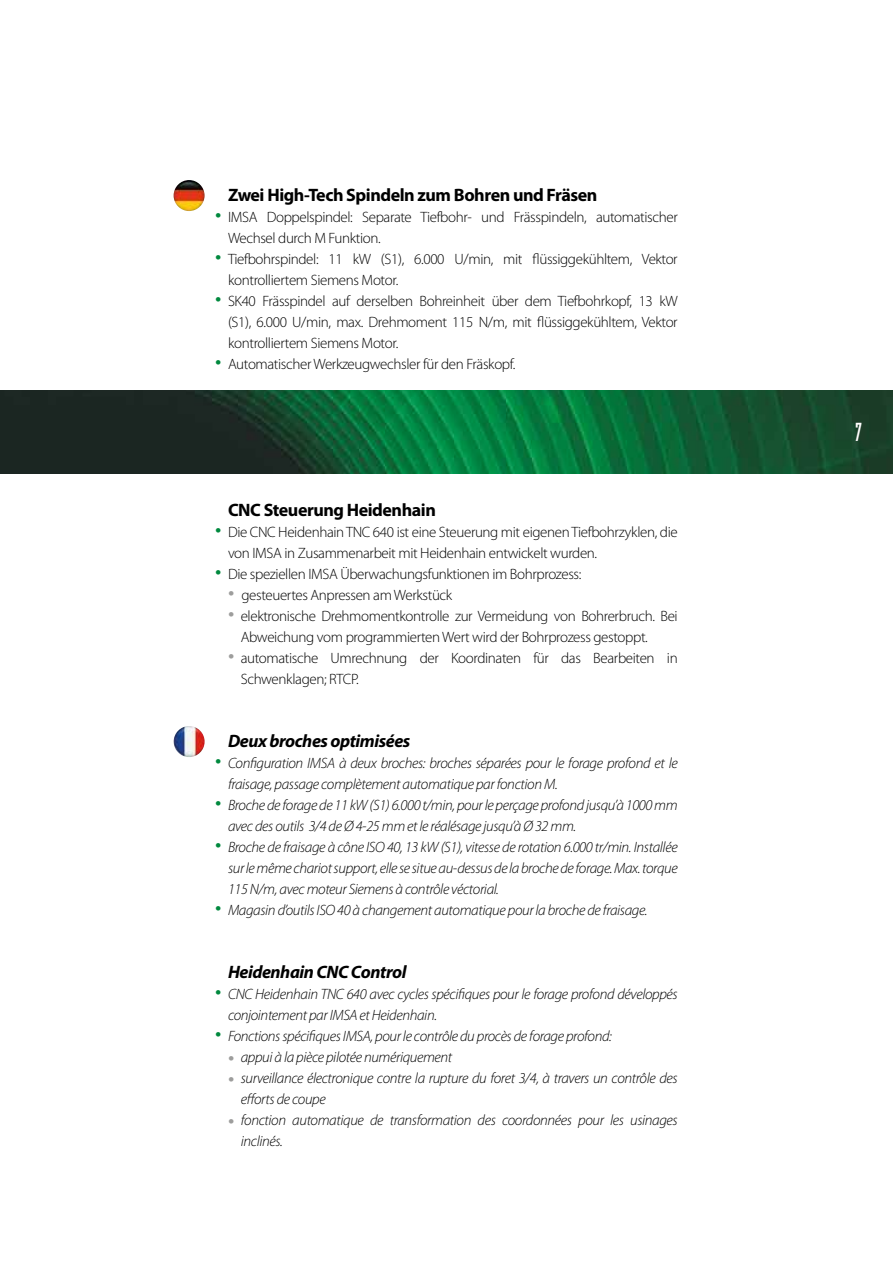
<style>
.page{position:relative;width:893px;height:1263px;background:#fff}
.page>*{position:absolute;margin:0;border:0;box-sizing:border-box;transform-origin:0 0}
.t1{font:25.5px "Industria LT Std Solid";color:#fff}
.t2{font:700 18px "Myriad Pro";letter-spacing:-.025em;color:#000}
.t3{font:italic 700 18px "Myriad Pro";letter-spacing:-.025em;color:#000}
.t4{font:italic 300 15px/21px "Myriad Pro";letter-spacing:-.025em;color:#000}
.t5{font:300 15px/21px "Myriad Pro";letter-spacing:-.025em;color:#000}
.s1{font-size:25.5px;color:#00893e}
.s2{font-size:25.5px;color:#9d9d9c}
.s3{font-style:normal;font-size:25.5px;color:#00893e}
.s4{font-style:normal;font-size:25.5px;color:#9d9d9c}
</style>
<div class="page">
<img style="left:0;top:390px;width:893px;height:83px">
<img style="left:174px;top:726px;width:31px;height:31px;border-radius:16px">
<img style="left:174px;top:180px;width:31px;height:31px;border-radius:16px">
<p class="t2" style="left:228px;top:183px;width:371px">Zwei High-Tech Spindeln zum Bohren und Fräsen</p>
<p class="t5" style="left:228px;top:206px;width:451px;text-indent:-13px"><span class="s1">•</span> IMSA Doppelspindel: Separate Tiefbohr- und Frässpindeln, automatischer<br>Wechsel durch M Funktion.</p>
<p class="t5" style="left:228px;top:248px;width:451px;text-indent:-13px"><span class="s1">•</span> Tiefbohrspindel: 11 kW (S1), 6.000 U/min, mit flüssiggekühltem, Vektor kontrolliertem Siemens Motor.</p>
<p class="t5" style="left:228px;top:290px;width:451px;text-align:justify;text-indent:-13px"><span class="s1">•</span> SK40 Frässpindel auf derselben Bohreinheit über dem Tiefbohrkopf, 13 kW (S1), 6.000 U/min, max. Drehmoment 115 N/m, mit flüssiggekühltem, Vektor kontrolliertem Siemens Motor.</p>
<p class="t5" style="left:215px;top:353px;width:302px"><span class="s1">•</span> Automatischer Werkzeugwechsler für den Fräskopf.</p>
<p class="t2" style="left:228px;top:498px;width:209px">CNC Steuerung Heidenhain</p>
<p class="t5" style="left:228px;top:521px;width:451px;text-indent:-13px"><span class="s1">•</span> Die CNC Heidenhain TNC 640 ist eine Steuerung mit eigenen Tiefbohrzyklen, die von IMSA in Zusammenarbeit mit Heidenhain entwickelt wurden.</p>
<p class="t5" style="left:215px;top:563px;width:368px"><span class="s1">•</span> Die speziellen IMSA Überwachungsfunktionen im Bohrprozess:</p>
<p class="t5" style="left:228px;top:584px;width:226px"><span class="s2">•</span> gesteuertes Anpressen am Werkstück</p>
<p class="t5" style="left:241px;top:605px;width:438px;text-indent:-13px"><span class="s2">•</span> elektronische Drehmomentkontrolle zur Vermeidung von Bohrerbruch. Bei<br>Abweichung vom programmierten Wert wird der Bohrprozess gestoppt.</p>
<p class="t5" style="left:241px;top:647px;width:438px;text-indent:-13px"><span class="s2">•</span> automatische Umrechnung der Koordinaten für das Bearbeiten in<br>Schwenklagen; RTCP.</p>
<p class="t3" style="left:228px;top:729px;width:184px">Deux broches optimisées</p>
<p class="t4" style="left:228px;top:752px;width:451px;text-indent:-13px"><span class="s3">•</span> Configuration IMSA à deux broches: broches séparées pour le forage profond et le fraisage, passage complètement automatique par fonction M.</p>
<p class="t4" style="left:228px;top:794px;width:451px;text-indent:-13px"><span class="s3">•</span> Broche de forage de 11 kW (S1) 6.000 t/min, pour le perçage profond jusqu’à 1000 mm avec des outils 3/4 de Ø 4-25 mm et le réalésage jusqu’à Ø 32 mm.</p>
<p class="t4" style="left:228px;top:836px;width:451px;text-align:justify;text-indent:-13px"><span class="s3">•</span> Broche de fraisage à cône ISO 40, 13 kW (S1), vitesse de rotation 6.000 tr/min. Installée sur le même chariot support, elle se situe au-dessus de la broche de forage. Max. torque 115 N/m, avec moteur Siemens à contrôle véctorial.</p>
<p class="t4" style="left:215px;top:899px;width:434px"><span class="s3">•</span> Magasin d’outils ISO 40 à changement automatique pour la broche de fraisage.</p>
<p class="t3" style="left:228px;top:960px;width:180px">Heidenhain CNC Control</p>
<p class="t4" style="left:228px;top:983px;width:451px;text-indent:-13px"><span class="s3">•</span> CNC Heidenhain TNC 640 avec cycles spécifiques pour le forage profond développés conjointement par IMSA et Heidenhain.</p>
<p class="t4" style="left:215px;top:1025px;width:398px"><span class="s3">•</span> Fonctions spécifiques IMSA, pour le contrôle du procès de forage profond:</p>
<p class="t4" style="left:228px;top:1046px;width:226px"><span class="s4">•</span> appui à la pièce pilotée numériquement</p>
<p class="t4" style="left:241px;top:1067px;width:438px;text-indent:-13px"><span class="s4">•</span> surveillance électronique contre la rupture du foret 3/4, à travers un contrôle des efforts de coupe</p>
<p class="t4" style="left:241px;top:1109px;width:438px;text-indent:-13px"><span class="s4">•</span> fonction automatique de transformation des coordonnées pour les usinages inclinés.</p>
<h1 class="t1" style="left:855px;top:418px;width:9px">7</h1>
</div>
